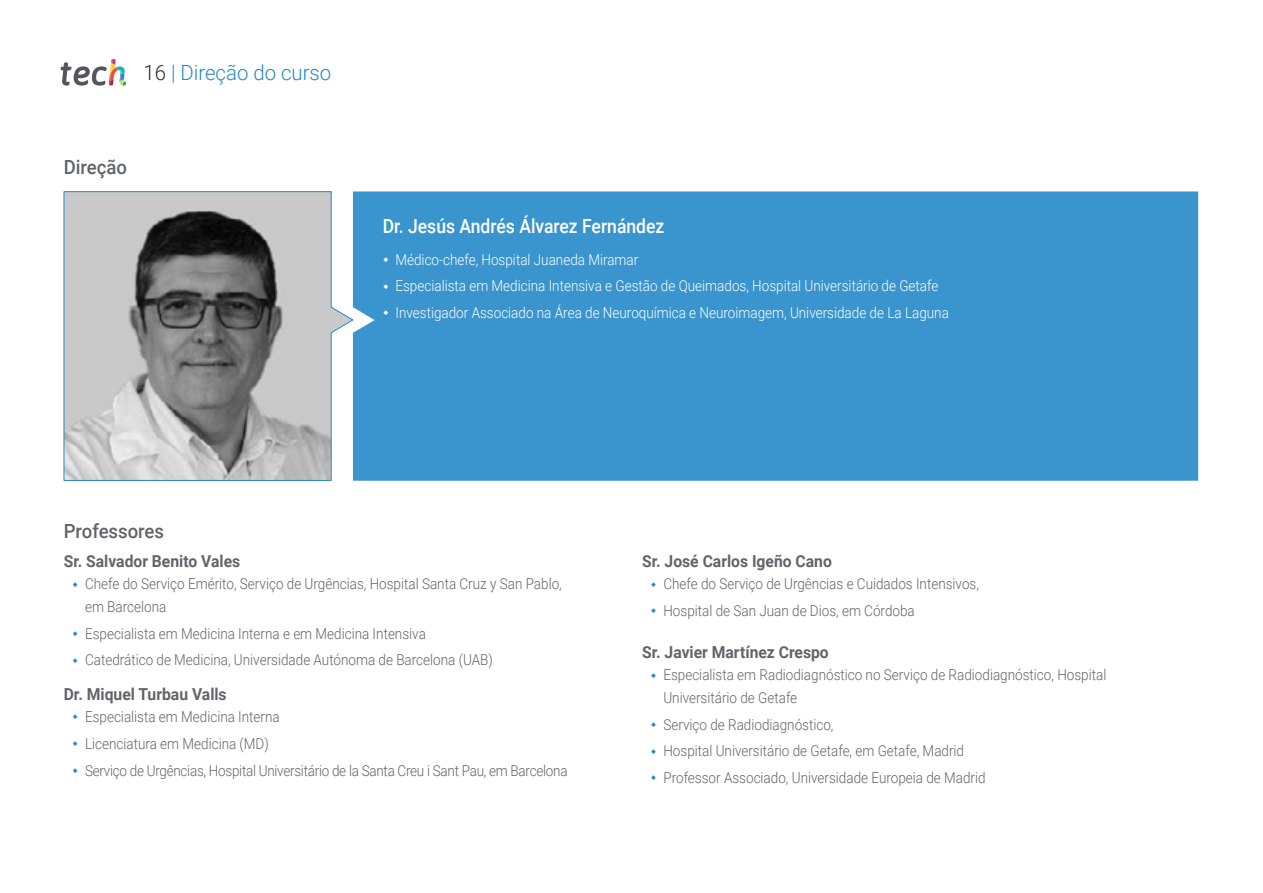
<style>
.page{position:relative;width:1263px;height:893px;background:#fff}
.page>*{position:absolute;margin:0;border:0;box-sizing:border-box;transform-origin:0 0}
.t1{font:300 21px "Roboto";color:#2488c9}
.t2{font:500 19.5px "Roboto";color:#fff;scale:.9 1}
.t3{font:500 19.5px "Roboto";color:#61646a;scale:.95 1}
.t4{font:700 16.5px "Roboto";color:#61646a;scale:.95 1}
.t5{font:300 15px/26.7px "Roboto";color:#61646a;scale:.9 1}
.t6{font:300 15px/26.7px "Roboto";color:#fff;scale:.9 1}
.t7{font:300 15px/26.7px "Roboto";letter-spacing:-.02em;color:#61646a;scale:.9 1}
.s1{color:#312e20}
</style>
<div class="page">
<div style="left:353px;top:191px;width:845px;height:290px;background:#3a94ce"></div>
<svg style="left:64px;top:191px;width:289px;height:290px;background:#a7a8a9"></svg>
<svg style="left:61px;top:59px;width:65px;height:27px"></svg>
<svg style="left:384px;top:257px;width:4px;height:5px"></svg>
<svg style="left:384px;top:284px;width:4px;height:5px"></svg>
<svg style="left:384px;top:310px;width:4px;height:5px"></svg>
<h1 class="t1" style="left:144px;top:57px;width:189px"><span class="s1">16</span> | Direção do curso</h1>
<h2 class="t3" style="left:64px;top:154px;width:68px">Direção</h2>
<h2 class="t2" style="left:383px;top:212px;width:314px">Dr. Jesús Andrés Álvarez Fernández</h2>
<p class="t6" style="left:395px;top:245px;width:616px">Médico-chefe, Hospital Juaneda Miramar<br>Especialista em Medicina Intensiva e Gestão de Queimados, Hospital Universitário de Getafe<br>Investigador Associado na Área de Neuroquímica e Neuroimagem, Universidade de La Laguna</p>
<h2 class="t3" style="left:64px;top:517px;width:107px">Professores</h2>
<p class="t4" style="left:64px;top:550px;width:187px">Sr. Salvador Benito Vales</p>
<p class="t5" style="left:85px;top:572px;width:531px;line-height:22.5px">Chefe do Serviço Emérito, Serviço de Urgências, Hospital Santa Cruz y San Pablo, em Barcelona</p>
<p class="t5" style="left:85px;top:619px;width:455px">Especialista em Medicina Interna e em Medicina Intensiva<br>Catedrático de Medicina, Universidade Autónoma de Barcelona (UAB)</p>
<p class="t4" style="left:64px;top:682px;width:173px">Dr. Miquel Turbau Valls</p>
<p class="t7" style="left:85px;top:703px;width:538px">Especialista em Medicina Interna<br>Licenciatura em Medicina (MD)<br>Serviço de Urgências, Hospital Universitário de la Santa Creu i Sant Pau, em Barcelona</p>
<p class="t4" style="left:642px;top:550px;width:201px">Sr. José Carlos Igeño Cano</p>
<p class="t5" style="left:663px;top:570px;width:352px">Chefe do Serviço de Urgências e Cuidados Intensivos,<br>Hospital de San Juan de Dios, em Córdoba</p>
<p class="t4" style="left:642px;top:640px;width:198px">Sr. Javier Martínez Crespo</p>
<p class="t5" style="left:663px;top:663px;width:494px;line-height:22.5px">Especialista em Radiodiagnóstico no Serviço de Radiodiagnóstico, Hospital<br>Universitário de Getafe</p>
<p class="t5" style="left:663px;top:710px;width:360px">Serviço de Radiodiagnóstico,<br>Hospital Universitário de Getafe, em Getafe, Madrid<br>Professor Associado, Universidade Europeia de Madrid</p>
</div>
